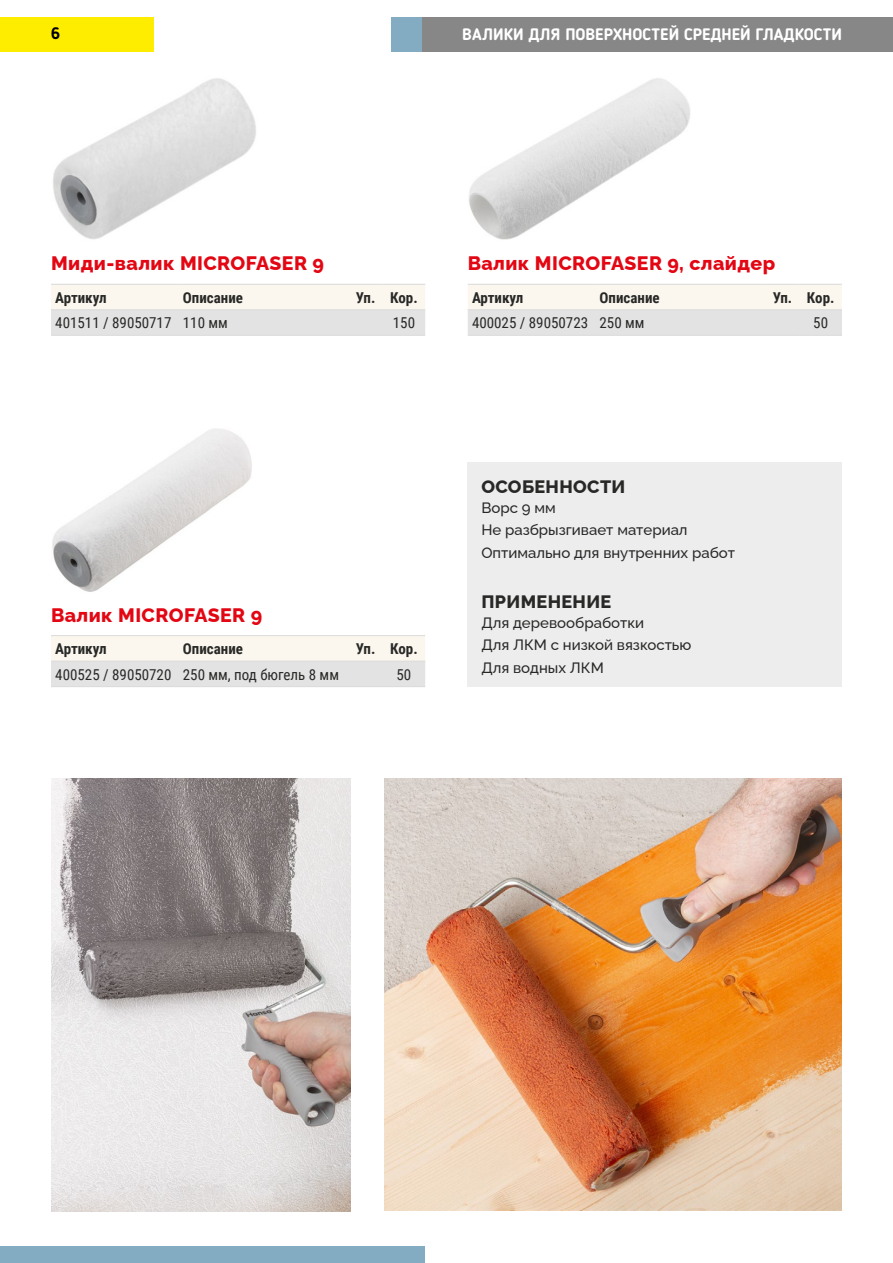
<style>
.page{position:relative;width:893px;height:1263px;background:#fff}
.page>*{position:absolute;margin:0;border:0;box-sizing:border-box;transform-origin:0 0}
.t1{font:800 19.5px "Raleway";letter-spacing:.02em;color:#e30613}
.t2{font:800 18px "Raleway";letter-spacing:.02em;color:#282827}
.t3{font:700 16.5px "Blogger Sans";color:#fff}
.t4{font:700 16.5px "Blogger Sans";color:#000}
.t5{font:500 15px/22.2px "Raleway";color:#282827}
.t6{font:15px "Roboto Condensed";color:#282827}
.t7{font:700 15px "Roboto Condensed";color:#282827}
</style>
<div class="page">
<div style="left:391px;top:17px;width:31px;height:34px;background:#83abc1"></div>
<div style="left:422px;top:17px;width:471px;height:34px;background:#878787"></div>
<div style="left:0;top:1246px;width:424px;height:17px;background:#83abc1"></div>
<div style="left:468px;top:462px;width:374px;height:225px;background:#ededed"></div>
<div style="left:0;top:17px;width:153px;height:34px;background:#ffed00"></div>
<img style="left:53px;top:78px;width:203px;height:161px">
<img style="left:469px;top:78px;width:221px;height:162px">
<img style="left:52px;top:428px;width:200px;height:164px">
<img style="left:51px;top:779px;width:299px;height:433px">
<img style="left:385px;top:779px;width:457px;height:432px">
<svg style="left:51px;top:285px;width:374px;height:50px;background:#eeece8"></svg>
<hr style="left:51px;top:284px;width:128px;height:1px;background:#dadada">
<hr style="left:179px;top:284px;width:170px;height:1px;background:#dadada">
<hr style="left:349px;top:284px;width:34px;height:1px;background:#dadada">
<hr style="left:383px;top:284px;width:42px;height:1px;background:#dadada">
<hr style="left:51px;top:310px;width:128px;height:1px;background:#dadada">
<hr style="left:179px;top:310px;width:170px;height:1px;background:#dadada">
<hr style="left:349px;top:310px;width:34px;height:1px;background:#dadada">
<hr style="left:383px;top:310px;width:42px;height:1px;background:#dadada">
<hr style="left:51px;top:335px;width:128px;height:1px;background:#dadada">
<hr style="left:179px;top:335px;width:170px;height:1px;background:#dadada">
<hr style="left:349px;top:335px;width:34px;height:1px;background:#dadada">
<hr style="left:383px;top:335px;width:42px;height:1px;background:#dadada">
<svg style="left:468px;top:285px;width:374px;height:50px;background:#eeece8"></svg>
<hr style="left:468px;top:284px;width:127px;height:1px;background:#dadada">
<hr style="left:595px;top:284px;width:170px;height:1px;background:#dadada">
<hr style="left:765px;top:284px;width:34px;height:1px;background:#dadada">
<hr style="left:799px;top:284px;width:43px;height:1px;background:#dadada">
<hr style="left:468px;top:310px;width:127px;height:1px;background:#dadada">
<hr style="left:595px;top:310px;width:170px;height:1px;background:#dadada">
<hr style="left:765px;top:310px;width:34px;height:1px;background:#dadada">
<hr style="left:799px;top:310px;width:43px;height:1px;background:#dadada">
<hr style="left:468px;top:335px;width:127px;height:1px;background:#dadada">
<hr style="left:595px;top:335px;width:170px;height:1px;background:#dadada">
<hr style="left:765px;top:335px;width:34px;height:1px;background:#dadada">
<hr style="left:799px;top:335px;width:43px;height:1px;background:#dadada">
<svg style="left:51px;top:636px;width:374px;height:50px;background:#eeece8"></svg>
<hr style="left:51px;top:635px;width:128px;height:1px;background:#dadada">
<hr style="left:179px;top:635px;width:170px;height:1px;background:#dadada">
<hr style="left:349px;top:635px;width:34px;height:1px;background:#dadada">
<hr style="left:383px;top:635px;width:42px;height:1px;background:#dadada">
<hr style="left:51px;top:661px;width:128px;height:1px;background:#dadada">
<hr style="left:179px;top:661px;width:170px;height:1px;background:#dadada">
<hr style="left:349px;top:661px;width:34px;height:1px;background:#dadada">
<hr style="left:383px;top:661px;width:42px;height:1px;background:#dadada">
<hr style="left:51px;top:686px;width:128px;height:1px;background:#dadada">
<hr style="left:179px;top:686px;width:170px;height:1px;background:#dadada">
<hr style="left:349px;top:686px;width:34px;height:1px;background:#dadada">
<hr style="left:383px;top:686px;width:42px;height:1px;background:#dadada">
<p class="t4" style="left:51px;top:23px;width:10px">6</p>
<p class="t3" style="left:462px;top:25px;width:381px">ВАЛИКИ ДЛЯ ПОВЕРХНОСТЕЙ СРЕДНЕЙ ГЛАДКОСТИ</p>
<h1 class="t1" style="left:51px;top:248px;width:274px">Миди-валик MICROFASER 9</h1>
<p class="t7" style="left:55px;top:287px;width:53px">Артикул</p>
<p class="t7" style="left:183px;top:287px;width:62px">Описание</p>
<p class="t7" style="left:356px;top:287px;width:63px">Уп. Кор.</p>
<p class="t6" style="left:55px;top:312px;width:174px">401511 / 89050717 110 мм</p>
<p class="t6" style="left:393px;top:312px;width:24px">150</p>
<h1 class="t1" style="left:468px;top:248px;width:309px">Валик MICROFASER 9, слайдер</h1>
<p class="t7" style="left:472px;top:287px;width:53px">Артикул</p>
<p class="t7" style="left:600px;top:287px;width:62px">Описание</p>
<p class="t7" style="left:773px;top:287px;width:63px">Уп. Кор.</p>
<p class="t6" style="left:472px;top:312px;width:174px">400025 / 89050723 250 мм</p>
<p class="t6" style="left:813px;top:312px;width:16px">50</p>
<h1 class="t1" style="left:51px;top:600px;width:213px">Валик MICROFASER 9</h1>
<p class="t7" style="left:55px;top:638px;width:53px">Артикул</p>
<p class="t7" style="left:183px;top:638px;width:62px">Описание</p>
<p class="t7" style="left:356px;top:638px;width:63px">Уп. Кор.</p>
<p class="t6" style="left:55px;top:664px;width:285px">400525 / 89050720 250 мм, под бюгель 8 мм</p>
<p class="t6" style="left:397px;top:664px;width:16px">50</p>
<p class="t2" style="left:481px;top:472px;width:146px">ОСОБЕННОСТИ</p>
<p class="t5" style="left:481px;top:495px;width:255px">Ворс 9 мм<br>Не разбрызгивает материал<br>Оптимально для внутренних работ</p>
<p class="t2" style="left:481px;top:587px;width:132px">ПРИМЕНЕНИЕ</p>
<p class="t5" style="left:481px;top:610px;width:211px">Для деревообработки<br>Для ЛКМ с низкой вязкостью<br>Для водных ЛКМ</p>
</div>
